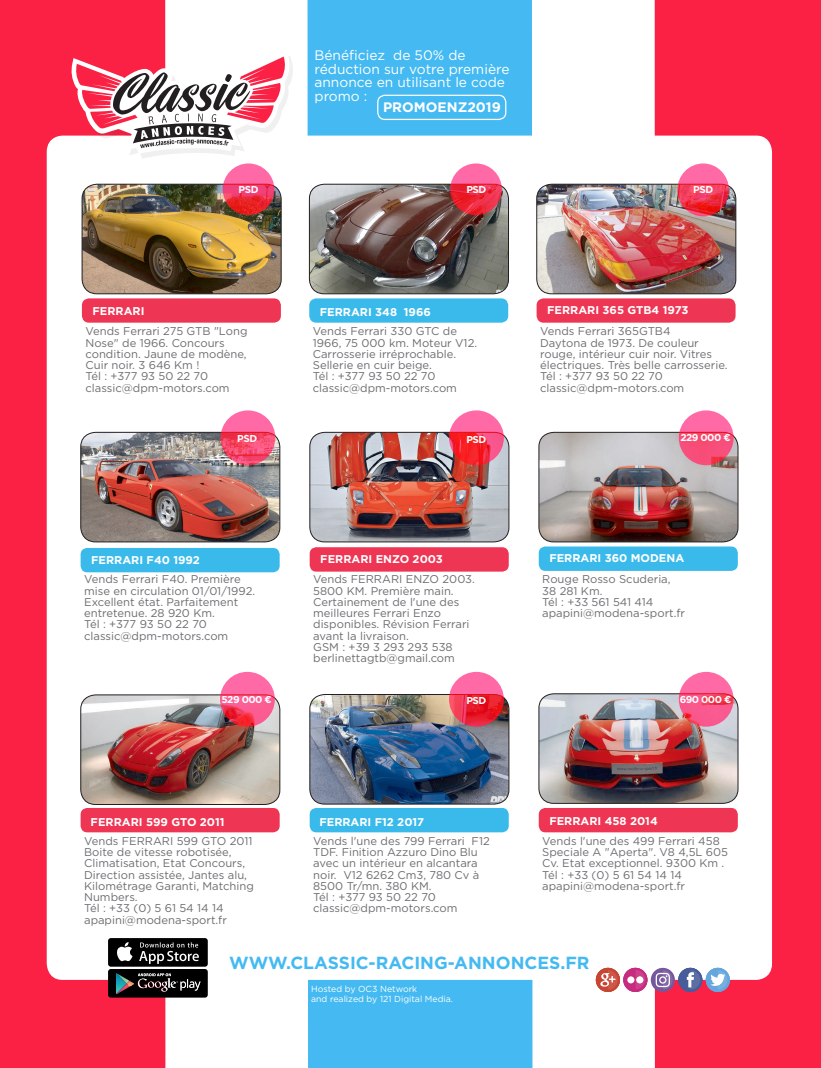
<style>
.page{position:relative;width:821px;height:1068px;background:#fff}
.page>*{position:absolute;margin:0;border:0;box-sizing:border-box;transform-origin:0 0}
.t1{font:700 17.5px "Gotham";color:#45baf2}
.t2{font:13.75px/13.8px "Gotham";color:#fff}
.t3{font:700 13.75px "Gotham";color:#fff}
.Texte_Annonce{font:11.25px/11.2px "Gotham";color:#6c6d70}
.Titre_Annonce{font:700 11.25px "Gotham";color:#fff}
.Prix{font:700 10px "Gotham";letter-spacing:-.05em;color:#fff}
.t4{font:8.75px/10.5px "Gotham";color:#fff}
</style>
<div class="page">
<div style="left:0;top:0;width:821px;height:1067px;background:#fa2145"></div>
<div style="left:165px;top:0;width:490px;height:1067px;background:#fff"></div>
<div style="left:307px;top:0;width:225px;height:1067px;background:#45baf2"></div>
<div style="left:47px;top:136px;width:725px;height:843px;background:#fff;border-radius:16px"></div>
<svg style="left:71px;top:51px;width:222px;height:107px"></svg>
<div style="left:596px;top:967px;width:24px;height:24px;background:#c74533;border-radius:50%"></div>
<svg style="left:600px;top:970px;width:17px;height:19px"></svg>
<div style="left:623px;top:967px;width:24px;height:24px;background:#c72b80;border-radius:50%"></div>
<div style="left:627px;top:976px;width:7px;height:7px;background:#fff;border-radius:50%"></div>
<svg style="left:636px;top:969px;width:9px;height:20px"></svg>
<div style="left:636px;top:976px;width:7px;height:7px;background:#fff;border-radius:50%"></div>
<svg style="left:650px;top:967px;width:25px;height:24px"></svg>
<svg style="left:655px;top:970px;width:17px;height:19px"></svg>
<div style="left:678px;top:967px;width:24px;height:24px;background:#475c99;border-radius:50%"></div>
<svg style="left:686px;top:970px;width:14px;height:19px"></svg>
<div style="left:705px;top:967px;width:25px;height:24px;background:#66a6de;border-radius:50%"></div>
<svg style="left:710px;top:970px;width:17px;height:19px"></svg>
<div style="left:377px;top:95px;width:129px;height:25px;border:1px solid #fff;border-radius:7px"></div>
<div style="left:108px;top:938px;width:100px;height:28px;background:#000;border-radius:3px"></div>
<svg style="left:117px;top:942px;width:15px;height:19px"></svg>
<svg style="left:139px;top:942px;width:60px;height:21px"></svg>
<svg style="left:108px;top:969px;width:100px;height:28px;background:#202222"></svg>
<img style="left:82px;top:184px;width:199px;height:110px">
<div style="left:82px;top:184px;width:199px;height:110px;border:1px solid #231f20;border-radius:15px"></div>
<div style="left:82px;top:298px;width:199px;height:25px;background:#ee3553;border-radius:7px"></div>
<svg style="left:223px;top:163px;width:51px;height:52px;background:#f2466c"></svg>
<div style="left:309px;top:298px;width:199px;height:25px;background:#3abaeb;border-radius:7px"></div>
<img style="left:309px;top:184px;width:199px;height:110px">
<div style="left:309px;top:184px;width:199px;height:110px;border:1px solid #231f20;border-radius:15px"></div>
<svg style="left:450px;top:163px;width:52px;height:52px;background:#f24265"></svg>
<div style="left:536px;top:298px;width:199px;height:25px;background:#ee3553;border-radius:7px"></div>
<img style="left:537px;top:184px;width:198px;height:110px">
<div style="left:536px;top:184px;width:200px;height:110px;border:1px solid #231f20;border-radius:15px"></div>
<svg style="left:677px;top:163px;width:52px;height:53px;background:#f4496d"></svg>
<div style="left:81px;top:548px;width:199px;height:24px;background:#3abaeb;border-radius:7px"></div>
<img style="left:81px;top:432px;width:199px;height:110px">
<div style="left:81px;top:432px;width:199px;height:110px;border:1px solid #231f20;border-radius:15px"></div>
<svg style="left:220px;top:410px;width:55px;height:55px;background:#f7547e"></svg>
<div style="left:310px;top:547px;width:199px;height:24px;background:#ee3553;border-radius:7px"></div>
<img style="left:310px;top:432px;width:199px;height:110px">
<div style="left:310px;top:432px;width:199px;height:110px;border:1px solid #231f20;border-radius:15px"></div>
<svg style="left:449px;top:410px;width:55px;height:55px;background:#f84567"></svg>
<div style="left:539px;top:546px;width:198px;height:25px;background:#3abaeb;border-radius:7px"></div>
<img style="left:539px;top:432px;width:199px;height:110px">
<div style="left:539px;top:432px;width:199px;height:110px;border:1px solid #231f20;border-radius:15px"></div>
<svg style="left:678px;top:410px;width:55px;height:55px;background:#f85886"></svg>
<div style="left:81px;top:808px;width:199px;height:24px;background:#ee3553;border-radius:7px"></div>
<img style="left:81px;top:696px;width:199px;height:108px">
<div style="left:81px;top:694px;width:199px;height:110px;border:1px solid #231f20;border-radius:15px"></div>
<svg style="left:220px;top:672px;width:55px;height:54px;background:#f95787"></svg>
<div style="left:310px;top:808px;width:199px;height:24px;background:#3abaeb;border-radius:7px"></div>
<img style="left:310px;top:694px;width:199px;height:110px">
<div style="left:310px;top:694px;width:199px;height:110px;border:1px solid #231f20;border-radius:15px"></div>
<svg style="left:449px;top:672px;width:55px;height:54px;background:#f13f62"></svg>
<div style="left:539px;top:808px;width:198px;height:24px;background:#ee3553;border-radius:7px"></div>
<img style="left:539px;top:693px;width:199px;height:110px">
<div style="left:539px;top:693px;width:199px;height:110px;border:1px solid #231f20;border-radius:15px"></div>
<svg style="left:678px;top:672px;width:55px;height:54px;background:#f9598a"></svg>
<p class="Prix" style="left:238px;top:183px;width:21px">PSD</p>
<p class="t2" style="left:314px;top:48px;width:196px">Bénéficiez de 50% de réduction sur votre première annonce en utilisant le code promo :</p>
<p class="t3" style="left:383px;top:98px;width:119px">PROMOENZ2019</p>
<p class="Prix" style="left:466px;top:183px;width:21px">PSD</p>
<p class="Prix" style="left:693px;top:183px;width:21px">PSD</p>
<p class="Titre_Annonce" style="left:93px;top:303px;width:53px">FERRARI</p>
<p class="Texte_Annonce" style="left:85px;top:325px;width:163px">Vends Ferrari 275 GTB "Long<br>Nose" de 1966. Concours condition. Jaune de modène,<br>Cuir noir. 3 646 Km !</p>
<p class="Texte_Annonce" style="left:85px;top:370px;width:124px">Tél : +377 93 50 22 70</p>
<p class="Texte_Annonce" style="left:85px;top:382px;width:146px">classic@dpm-motors.com</p>
<p class="Prix" style="left:237px;top:432px;width:21px">PSD</p>
<p class="Titre_Annonce" style="left:320px;top:304px;width:113px">FERRARI 348 1966</p>
<p class="Texte_Annonce" style="left:313px;top:325px;width:166px">Vends Ferrari 330 GTC de<br>1966, 75 000 km. Moteur V12.<br>Carrosserie irréprochable.<br>Sellerie en cuir beige.</p>
<p class="Texte_Annonce" style="left:313px;top:370px;width:124px">Tél : +377 93 50 22 70</p>
<p class="Texte_Annonce" style="left:313px;top:382px;width:146px">classic@dpm-motors.com</p>
<p class="Prix" style="left:466px;top:432px;width:21px">PSD</p>
<p class="Titre_Annonce" style="left:91px;top:552px;width:110px">FERRARI F40 1992</p>
<p class="Texte_Annonce" style="left:84px;top:573px;width:172px">Vends Ferrari F40. Première mise en circulation 01/01/1992.<br>Excellent état. Parfaitement entretenue. 28 920 Km.</p>
<p class="Texte_Annonce" style="left:84px;top:618px;width:124px">Tél : +377 93 50 22 70</p>
<p class="Texte_Annonce" style="left:84px;top:629px;width:146px">classic@dpm-motors.com</p>
<p class="Prix" style="left:222px;top:693px;width:52px">529 000 €</p>
<p class="Titre_Annonce" style="left:320px;top:551px;width:124px">FERRARI ENZO 2003</p>
<p class="Texte_Annonce" style="left:313px;top:573px;width:163px">Vends FERRARI ENZO 2003.<br>5800 KM. Première main.<br>Certainement de l'une des meilleures Ferrari Enzo disponibles. Révision Ferrari avant la livraison.</p>
<p class="Texte_Annonce" style="left:313px;top:641px;width:141px">GSM : +39 3 293 293 538</p>
<p class="Texte_Annonce" style="left:313px;top:652px;width:143px">berlinettagtb@gmail.com</p>
<p class="Prix" style="left:466px;top:693px;width:21px">PSD</p>
<p class="Titre_Annonce" style="left:91px;top:814px;width:135px">FERRARI 599 GTO 2011</p>
<p class="Texte_Annonce" style="left:84px;top:835px;width:171px">Vends FERRARI 599 GTO 2011<br>Boite de vitesse robotisée,<br>Climatisation, Etat Concours,<br>Direction assistée, Jantes alu,<br>Kilométrage Garanti, Matching<br>Numbers.</p>
<p class="Texte_Annonce" style="left:84px;top:902px;width:141px">Tél : +33 (0) 5 61 54 14 14</p>
<p class="Texte_Annonce" style="left:84px;top:913px;width:144px">apapini@modena-sport.fr</p>
<p class="Titre_Annonce" style="left:319px;top:814px;width:106px">FERRARI F12 2017</p>
<p class="Texte_Annonce" style="left:313px;top:835px;width:178px">Vends l'une des 799 Ferrari F12<br>TDF. Finition Azzuro Dino Blu avec un intérieur en alcantara noir. V12 6262 Cm3, 780 Cv à<br>8500 Tr/mn. 380 KM.</p>
<p class="Texte_Annonce" style="left:313px;top:891px;width:124px">Tél : +377 93 50 22 70</p>
<p class="Texte_Annonce" style="left:313px;top:902px;width:146px">classic@dpm-motors.com</p>
<p class="Titre_Annonce" style="left:547px;top:303px;width:143px">FERRARI 365 GTB4 1973</p>
<p class="Texte_Annonce" style="left:540px;top:325px;width:189px">Vends Ferrari 365GTB4<br>Daytona de 1973. De couleur rouge, intérieur cuir noir. Vitres électriques. Très belle carrosserie.</p>
<p class="Texte_Annonce" style="left:540px;top:370px;width:124px">Tél : +377 93 50 22 70</p>
<p class="Texte_Annonce" style="left:540px;top:382px;width:146px">classic@dpm-motors.com</p>
<p class="Prix" style="left:680px;top:431px;width:52px">229 000 €</p>
<p class="Titre_Annonce" style="left:549px;top:551px;width:136px">FERRARI 360 MODENA</p>
<p class="Texte_Annonce" style="left:542px;top:573px;width:130px">Rouge Rosso Scuderia,</p>
<p class="Texte_Annonce" style="left:542px;top:584px;width:62px">38 281 Km.</p>
<p class="Texte_Annonce" style="left:542px;top:596px;width:113px">Tél : +33 561 541 414</p>
<p class="Texte_Annonce" style="left:542px;top:607px;width:144px">apapini@modena-sport.fr</p>
<p class="Prix" style="left:679px;top:692px;width:53px">690 000 €</p>
<p class="Titre_Annonce" style="left:549px;top:813px;width:110px">FERRARI 458 2014</p>
<p class="Texte_Annonce" style="left:542px;top:835px;width:187px">Vends l'une des 499 Ferrari 458<br>Speciale A "Aperta". V8 4,5L 605<br>Cv. Etat exceptionnel. 9300 Km .</p>
<p class="Texte_Annonce" style="left:542px;top:868px;width:141px">Tél : +33 (0) 5 61 54 14 14</p>
<p class="Texte_Annonce" style="left:542px;top:880px;width:144px">apapini@modena-sport.fr</p>
<h1 class="t1" style="left:229px;top:951px;width:362px">WWW.CLASSIC-RACING-ANNONCES.FR</h1>
<p class="t4" style="left:311px;top:983px;width:143px">Hosted by OC3 Network<br>and realized by 121 Digital Media.</p>
</div>
